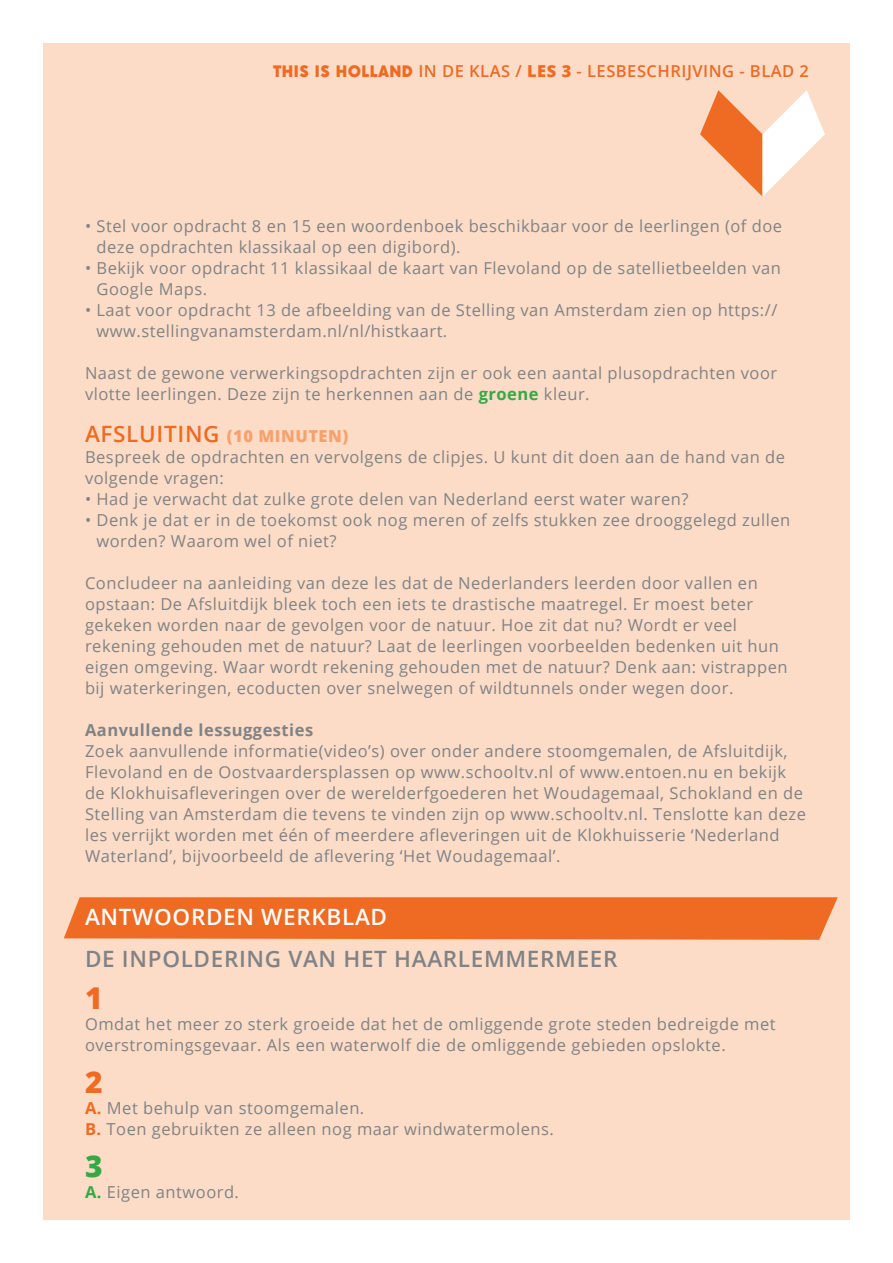
<style>
.page{position:relative;width:893px;height:1263px;background:#fcdcc6}
.page>*{position:absolute;margin:0;border:0;box-sizing:border-box;transform-origin:0 0}
.TIHOL_plat{font:800 30px "Open Sans";color:#ef6a22}
.TIHOL_plat-2{font:800 30px "Open Sans";color:#34a945}
.TIHOL_kopje_grijs_ka{font:600 22.5px "Open Sans";letter-spacing:.03em;color:#808285}
.TIHOL_kopje_grijs_ka-2{font:600 22.5px "Open Sans";letter-spacing:.03em;color:#fff}
.TIHOL_plat-3{font:16.5px/21px "Open Sans";letter-spacing:.03em;color:#808285}
.Brood{font:600 16.5px "Open Sans";letter-spacing:.03em;color:#ef6a22}
.THOL_plat_bold{font:700 16.5px "Open Sans";letter-spacing:.03em;color:#808285}
.TIHOL_kopje_oranje{font:800 16.5px "Open Sans";letter-spacing:.03em;color:#f6a16e}
.s1{font-family:"Acre";font-weight:800}
.s2{font-weight:800}
.s3{font-weight:700;color:#34a945}
.s4{font-weight:600;font-size:22.5px;color:#ef6a22}
.s5{font-weight:700;color:#ef6a22}
</style>
<div class="page">
<div style="left:0;top:0;width:42px;height:1236px;background:#fff"></div>
<div style="left:850px;top:0;width:43px;height:1263px;background:#fff"></div>
<div style="left:0;top:1221px;width:893px;height:42px;background:#fff"></div>
<div style="left:0;top:0;width:893px;height:43px;background:#fff"></div>
<svg style="left:64px;top:897px;width:774px;height:43px;background:#ef6f29"></svg>
<svg style="left:700px;top:90px;width:125px;height:107px"></svg>
<p class="Brood" style="left:273px;top:60px;width:537px"><span class="s1">THIS IS HOLLAND</span> IN DE KLAS / <span class="s2">LES 3</span> - LESBESCHRIJVING - BLAD 2</p>
<p class="TIHOL_plat-3" style="left:97px;top:215px;width:687px;text-indent:-11px">• Stel voor opdracht 8 en 15 een woordenboek beschikbaar voor de leerlingen (of doe deze opdrachten klassikaal op een digibord).</p>
<p class="TIHOL_plat-3" style="left:97px;top:257px;width:686px;text-indent:-11px">• Bekijk voor opdracht 11 klassikaal de kaart van Flevoland op de satellietbeelden van<br>Google Maps.</p>
<p class="TIHOL_plat-3" style="left:97px;top:299px;width:682px;text-indent:-11px">• Laat voor opdracht 13 de afbeelding van de Stelling van Amsterdam zien op https:// www.stellingvanamsterdam.nl/nl/histkaart.</p>
<p class="TIHOL_plat-3" style="left:85px;top:362px;width:694px">Naast de gewone verwerkingsopdrachten zijn er ook een aantal plusopdrachten voor vlotte leerlingen. Deze zijn te herkennen aan de <span class="s3">groene</span> kleur.</p>
<p class="TIHOL_kopje_oranje" style="left:85px;top:424px;width:265px"><span class="s4">AFSLUITING</span> (10 MINUTEN)</p>
<p class="TIHOL_plat-3" style="left:85px;top:446px;width:701px">Bespreek de opdrachten en vervolgens de clipjes. U kunt dit doen aan de hand van de volgende vragen:</p>
<p class="TIHOL_plat-3" style="left:85px;top:488px;width:605px">• Had je verwacht dat zulke grote delen van Nederland eerst water waren?</p>
<p class="TIHOL_plat-3" style="left:97px;top:509px;width:695px;text-indent:-11px">• Denk je dat er in de toekomst ook nog meren of zelfs stukken zee drooggelegd zullen worden? Waarom wel of niet?</p>
<p class="TIHOL_plat-3" style="left:85px;top:572px;width:704px">Concludeer na aanleiding van deze les dat de Nederlanders leerden door vallen en opstaan: De Afsluitdijk bleek toch een iets te drastische maatregel. Er moest beter gekeken worden naar de gevolgen voor de natuur. Hoe zit dat nu? Wordt er veel rekening gehouden met de natuur? Laat de leerlingen voorbeelden bedenken uit hun eigen omgeving. Waar wordt rekening gehouden met de natuur? Denk aan: vistrappen bij waterkeringen, ecoducten over snelwegen of wildtunnels onder wegen door.</p>
<p class="THOL_plat_bold" style="left:85px;top:718px;width:230px">Aanvullende lessuggesties</p>
<p class="TIHOL_plat-3" style="left:85px;top:740px;width:722px">Zoek aanvullende informatie(video’s) over onder andere stoomgemalen, de Afsluitdijk, Flevoland en de Oostvaardersplassen op www.schooltv.nl of www.entoen.nu en bekijk de Klokhuisafleveringen over de werelderfgoederen het Woudagemaal, Schokland en de Stelling van Amsterdam die tevens te vinden zijn op www.schooltv.nl. Tenslotte kan deze les verrijkt worden met één of meerdere afleveringen uit de Klokhuisserie ‘Nederland Waterland’, bijvoorbeeld de aflevering ‘Het Woudagemaal’.</p>
<p class="TIHOL_kopje_grijs_ka-2" style="left:85px;top:902px;width:304px">ANTWOORDEN WERKBLAD</p>
<p class="TIHOL_kopje_grijs_ka" style="left:85px;top:944px;width:534px">DE INPOLDERING VAN HET HAARLEMMERMEER</p>
<p class="TIHOL_plat" style="left:85px;top:975px;width:19px">1</p>
<p class="TIHOL_plat-3" style="left:85px;top:1013px;width:692px">Omdat het meer zo sterk groeide dat het de omliggende grote steden bedreigde met overstromingsgevaar. Als een waterwolf die de omliggende gebieden opslokte.</p>
<p class="TIHOL_plat" style="left:85px;top:1059px;width:19px">2</p>
<p class="TIHOL_plat-3" style="left:85px;top:1097px;width:470px"><span class="s5">A.</span> Met behulp van stoomgemalen.<br><span class="s5">B.</span> Toen gebruikten ze alleen nog maar windwatermolens.</p>
<p class="TIHOL_plat-2" style="left:85px;top:1143px;width:19px">3</p>
<p class="TIHOL_plat-3" style="left:85px;top:1181px;width:155px"><span class="s3">A.</span> Eigen antwoord.</p>
</div>
